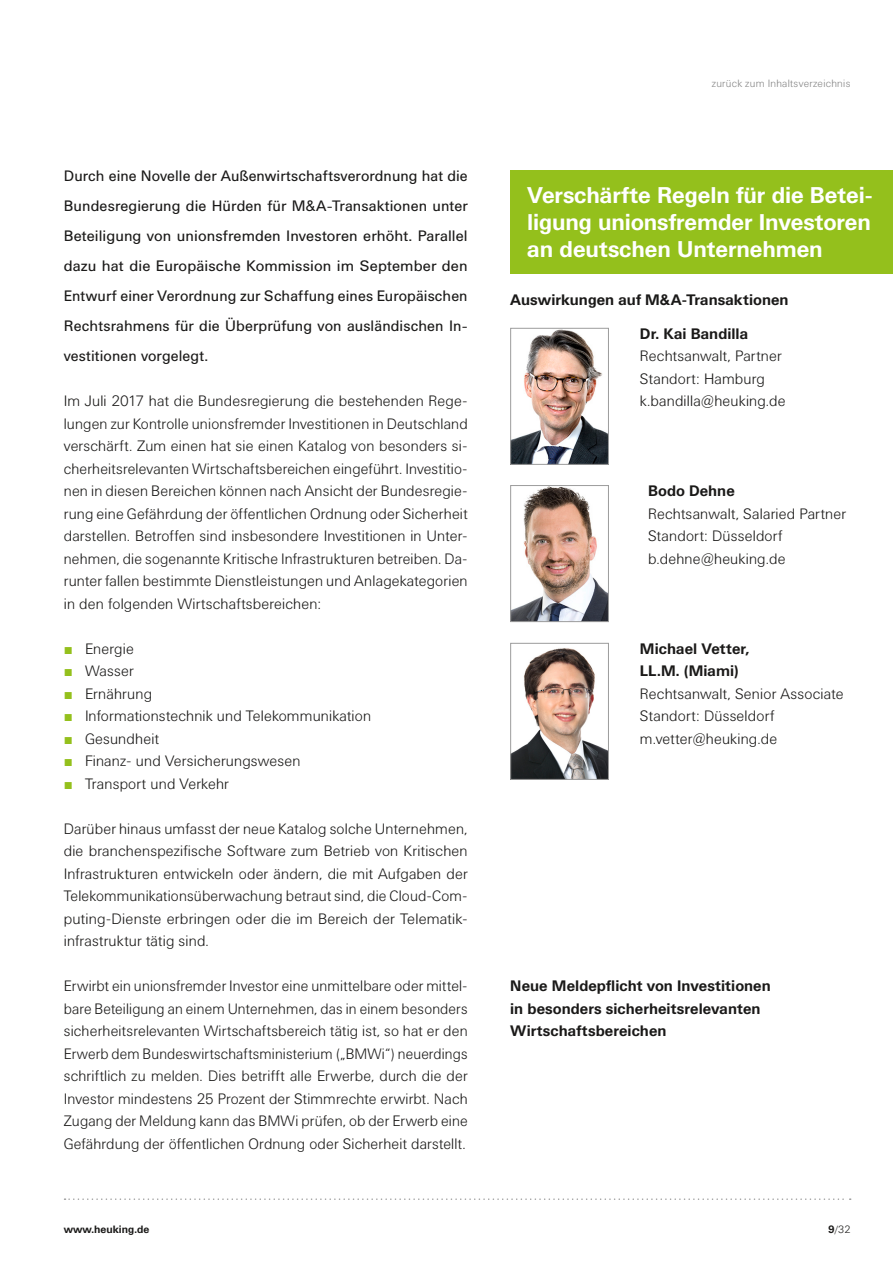
<style>
.page{position:relative;width:893px;height:1263px;background:#fff}
.page>*{position:absolute;margin:0;border:0;box-sizing:border-box;transform-origin:0 0}
.t1{font:700 22.5px/27px "Univers BQ";letter-spacing:-.005em;color:#fff;text-align:justify}
.t2{font:300 15px/22.5px "Univers BQ";letter-spacing:.01em;color:#1a1918}
.t3{font:15px/30px "Univers BQ";letter-spacing:.005em;color:#1a1918;text-align:justify}
.t4{font:700 15px/22.5px "Univers BQ";letter-spacing:.005em;color:#1a1918}
.t5{font:300 10.5px "Univers BQ";letter-spacing:.025em;color:#868686}
.t6{font:700 10.5px "Univers BQ";color:#1a1918}
.t7{font:300 10.5px "Univers BQ";color:#1a1918}
.s1{font-family:"Helvetica Neue LT Std"}
.s2{font-family:"Arial";font-weight:400;color:#94c01c}
.s3{font-weight:700}
</style>
<div class="page">
<svg style="left:65px;top:1198px;width:786px;height:2px"></svg>
<div style="left:510px;top:170px;width:383px;height:103px;background:#94c01c"></div>
<img style="left:512px;top:330px;width:95px;height:133px">
<div style="left:510px;top:328px;width:99px;height:137px;border:1px solid #9c9c9c"></div>
<img style="left:512px;top:487px;width:95px;height:133px">
<div style="left:510px;top:485px;width:99px;height:137px;border:1px solid #9c9c9c"></div>
<img style="left:512px;top:648px;width:95px;height:130px">
<div style="left:510px;top:643px;width:99px;height:137px;border:1px solid #9c9c9c"></div>
<p class="t3" style="left:64px;top:161px;width:405px">Durch eine Novelle der Außenwirtschaftsverordnung hat die Bundesregierung die Hürden für M<span class="s1">&amp;</span>A-Transaktionen unter Beteiligung von unionsfremden Investoren erhöht. Parallel dazu hat die Europäische Kommission im September den Entwurf einer Verordnung zur Schaffung eines Europäischen Rechtsrahmens für die Überprüfung von ausländischen In&shy;vestitionen vorgelegt.</p>
<p class="t2" style="left:64px;top:390px;width:406px;text-align:justify">Im Juli 2017 hat die Bundesregierung die bestehenden Rege&shy;lungen zur Kontrolle unionsfremder Investitionen in Deutschland verschärft. Zum einen hat sie einen Katalog von besonders si&shy;cherheitsrelevanten Wirtschaftsbereichen eingeführt. Investitio&shy;nen in diesen Bereichen können nach Ansicht der Bundesregie&shy;rung eine Gefährdung der öffentlichen Ordnung oder Sicherheit darstellen. Betroffen sind insbesondere Investitionen in Unter&shy;nehmen, die sogenannte Kritische Infrastrukturen betreiben. Da&shy;runter fallen bestimmte Dienstleistungen und Anlagekategorien in den folgenden Wirtschaftsbereichen:</p>
<p class="t2" style="left:64px;top:638px;width:72px"><span class="s2">■</span> Energie</p>
<p class="t2" style="left:64px;top:660px;width:71px"><span class="s2">■</span> Wasser</p>
<p class="t2" style="left:64px;top:683px;width:90px"><span class="s2">■</span> Ernährung</p>
<p class="t2" style="left:64px;top:705px;width:309px"><span class="s2">■</span> Informationstechnik und Telekommunikation</p>
<p class="t2" style="left:64px;top:728px;width:97px"><span class="s2">■</span> Gesundheit</p>
<p class="t2" style="left:64px;top:750px;width:238px"><span class="s2">■</span> Finanz- und Versicherungswesen</p>
<p class="t2" style="left:64px;top:773px;width:167px"><span class="s2">■</span> Transport und Verkehr</p>
<p class="t2" style="left:64px;top:818px;width:405px">Darüber hinaus umfasst der neue Katalog solche Unternehmen, die branchenspezifische Software zum Betrieb von Kritischen Infrastrukturen entwickeln oder ändern, die mit Aufgaben der Telekommunikationsüberwachung betraut sind, die Cloud-Com&shy;puting-Dienste erbringen oder die im Bereich der Telematik&shy;infrastruktur tätig sind.</p>
<p class="t2" style="left:64px;top:975px;width:405px;text-align:justify">Erwirbt ein unionsfremder Investor eine unmittelbare oder mittel&shy;bare Beteiligung an einem Unternehmen, das in einem besonders sicherheitsrelevanten Wirtschaftsbereich tätig ist, so hat er den Erwerb dem Bundeswirtschaftsministerium („BMWi“) neuerdings schriftlich zu melden. Dies betrifft alle Erwerbe, durch die der Investor mindestens 25 Prozent der Stimmrechte erwirbt. Nach Zugang der Meldung kann das BMWi prüfen, ob der Erwerb eine Gefährdung der öffentlichen Ordnung oder Sicherheit darstellt.</p>
<p class="t5" style="left:712px;top:78px;width:140px">zurück zum Inhaltsverzeichnis</p>
<h1 class="t1" style="left:527px;top:182px;width:347px">Verschärfte Regeln für die Betei&shy;ligung unionsfremder Investoren an deutschen Unternehmen</h1>
<p class="t4" style="left:510px;top:289px;width:280px">Auswirkungen auf M<span class="s1">&amp;</span>A-Transaktionen</p>
<p class="t4" style="left:640px;top:322px;width:110px">Dr. Kai Bandilla</p>
<p class="t2" style="left:640px;top:345px;width:147px">Rechtsanwalt, Partner<br>Standort: Hamburg k.bandilla@heuking.de</p>
<p class="t4" style="left:648px;top:480px;width:88px">Bodo Dehne</p>
<p class="t2" style="left:648px;top:503px;width:200px">Rechtsanwalt, Salaried Partner<br>Standort: Düsseldorf b.dehne@heuking.de</p>
<p class="t4" style="left:640px;top:637px;width:111px">Michael Vetter,<br>LL.M. (Miami)</p>
<p class="t2" style="left:640px;top:683px;width:205px">Rechtsanwalt, Senior Associate<br>Standort: Düsseldorf m.vetter@heuking.de</p>
<p class="t4" style="left:510px;top:975px;width:262px">Neue Meldepflicht von Investitionen in besonders sicherheitsrelevanten<br>Wirtschaftsbereichen</p>
<p class="t6" style="left:64px;top:1223px;width:87px">www.heuking.de</p>
<p class="t7" style="left:828px;top:1224px;width:24px"><span class="s3">9</span>/32</p>
</div>
